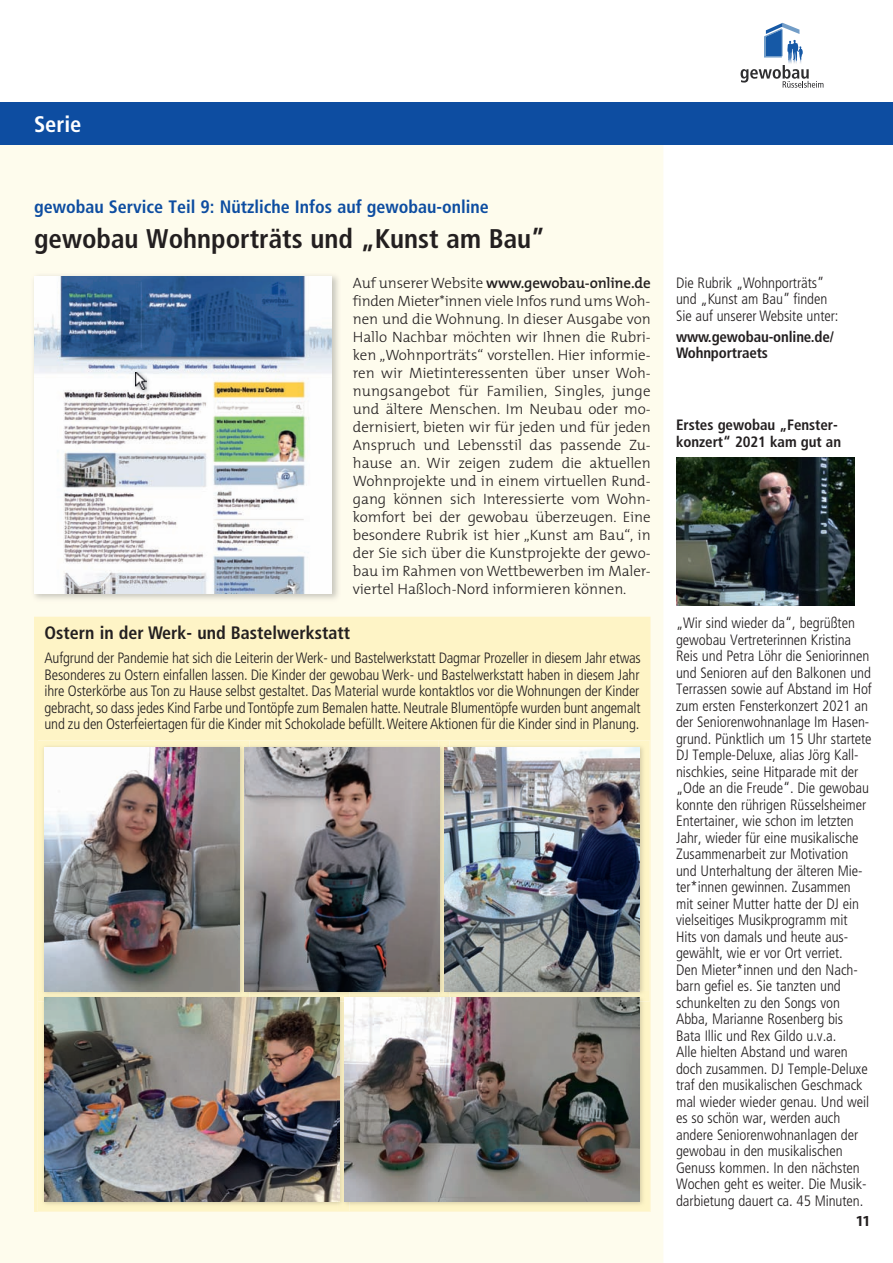
<style>
.page{position:relative;width:893px;height:1263px;background:#fff}
.page>*{position:absolute;margin:0;border:0;box-sizing:border-box;transform-origin:0 0}
.t1{font:700 condensed 27px "Frutiger LT Std";color:#231f20}
.t2{font:700 condensed 22.5px "Frutiger";color:#fff}
.t3{font:600 19.5px "The Mix";color:#231f20}
.t4{font:700 condensed 18px "Frutiger LT Std";color:#0d4da1}
.t5{font:700 condensed 18px "Frutiger";color:#231f20}
.t6{font:300 condensed 15px/16.5px "Frutiger LT Std";letter-spacing:-.005em;color:#231f20}
.t7{font:300 15px/18px "The Mix";letter-spacing:-.005em;color:#231f20;text-align:justify}
.t8{font:300 condensed 15px/16.5px "Frutiger";letter-spacing:-.005em;color:#231f20}
.t9{font:700 condensed 15px/16.5px "Frutiger LT Std";letter-spacing:-.005em;color:#231f20}
.t10{font:700 condensed 15px/16.5px "Frutiger";letter-spacing:-.01em;color:#231f20}
.s1{font-weight:600}
</style>
<div class="page">
<div style="left:0;top:145px;width:663px;height:1118px;background:#fefced"></div>
<svg style="left:741px;top:23px;width:82px;height:65px"></svg>
<img style="left:27px;top:269px;width:318px;height:338px">
<img style="left:34px;top:276px;width:298px;height:317px">
<img style="left:129px;top:365px;width:30px;height:39px">
<img style="left:136px;top:372px;width:11px;height:17px">
<div style="left:0;top:102px;width:893px;height:43px;background:#0d4da1"></div>
<div style="left:34px;top:617px;width:617px;height:595px;background:#fef4c6"></div>
<img style="left:38px;top:740px;width:200px;height:251px">
<img style="left:45px;top:747px;width:193px;height:244px">
<img style="left:238px;top:740px;width:200px;height:251px">
<img style="left:238px;top:747px;width:2px;height:244px">
<img style="left:245px;top:747px;width:193px;height:244px">
<img style="left:38px;top:1001px;width:300px;height:210px">
<img style="left:38px;top:991px;width:200px;height:10px">
<img style="left:45px;top:991px;width:193px;height:1px">
<img style="left:249px;top:992px;width:89px;height:5px">
<svg style="left:238px;top:991px;width:11px;height:6px"></svg>
<img style="left:245px;top:991px;width:93px;height:1px">
<img style="left:45px;top:997px;width:293px;height:205px">
<img style="left:350px;top:1001px;width:300px;height:210px">
<img style="left:350px;top:991px;width:300px;height:10px">
<img style="left:350px;top:991px;width:88px;height:1px">
<img style="left:338px;top:1001px;width:12px;height:210px">
<svg style="left:338px;top:991px;width:12px;height:10px"></svg>
<img style="left:338px;top:997px;width:2px;height:205px">
<img style="left:345px;top:997px;width:295px;height:205px">
<img style="left:450px;top:740px;width:200px;height:251px">
<img style="left:438px;top:740px;width:12px;height:251px">
<img style="left:438px;top:747px;width:2px;height:244px">
<svg style="left:438px;top:991px;width:12px;height:6px"></svg>
<img style="left:438px;top:997px;width:202px;height:4px">
<img style="left:445px;top:747px;width:195px;height:244px">
<img style="left:676px;top:457px;width:179px;height:149px">
<h2 class="t2" style="left:34px;top:115px;width:49px">Serie</h2>
<p class="t4" style="left:34px;top:200px;width:456px">gewobau Service Teil 9: Nützliche Infos auf gewobau-online</p>
<h1 class="t1" style="left:34px;top:228px;width:513px">gewobau Wohnporträts und „Kunst am Bau”</h1>
<p class="t7" style="left:353px;top:273px;width:299px">Auf unserer Website <span class="s1">www.gewobau-online.de </span>finden Mieter*innen viele Infos rund ums Woh&shy;nen und die Wohnung. In dieser Ausgabe von Hallo Nachbar möchten wir Ihnen die Rubri&shy;ken „Wohnporträts“ vorstellen. Hier informie&shy;ren wir Mietinteressenten über unser Woh&shy;nungsangebot für Familien, Singles, junge und ältere Menschen. Im Neubau oder mo&shy;dernisiert, bieten wir für jeden und für jeden Anspruch und Lebensstil das passende Zu&shy;hause an. Wir zeigen zudem die aktuellen Wohnprojekte und in einem virtuellen Rund&shy;gang können sich Interessierte vom Wohn&shy;komfort bei der gewobau überzeugen. Eine besondere Rubrik ist hier „Kunst am Bau“, in der Sie sich über die Kunstprojekte der gewo&shy;bau im Rahmen von Wettbewerben im Maler&shy;viertel Haßloch-Nord informieren können.</p>
<p class="t8" style="left:676px;top:275px;width:164px">Die Rubrik „Wohnporträts” und „Kunst am Bau” finden<br>Sie auf unserer Website unter:</p>
<p class="t10" style="left:676px;top:329px;width:159px">www.gewobau-online.de/<br>Wohnportraets</p>
<p class="t9" style="left:676px;top:418px;width:166px">Erstes gewobau „Fenster&shy;konzert“ 2021 kam gut an</p>
<p class="t5" style="left:45px;top:626px;width:307px">Ostern in der Werk- und Bastelwerkstatt</p>
<p class="t8" style="left:45px;top:651px;width:598px;text-align:justify">Aufgrund der Pandemie hat sich die Leiterin der Werk- und Bastelwerkstatt Dagmar Prozeller in diesem Jahr etwas Besonderes zu Ostern einfallen lassen. Die Kinder der gewobau Werk- und Bastelwerkstatt haben in diesem Jahr ihre Osterkörbe aus Ton zu Hause selbst gestaltet. Das Material wurde kontaktlos vor die Wohnungen der Kinder gebracht, so dass jedes Kind Farbe und Tontöpfe zum Bemalen hatte. Neutrale Blumentöpfe wurden bunt angemalt und zu den Osterfeiertagen für die Kinder mit Schokolade befüllt. Weitere Aktionen für die Kinder sind in Planung.</p>
<p class="t6" style="left:676px;top:616px;width:197px">„Wir sind wieder da“, begrüßten gewobau Vertreterinnen Kristina<br>Reis und Petra Löhr die Seniorinnen und Senioren auf den Balkonen und<br>Terrassen sowie auf Abstand im Hof zum ersten Fensterkonzert 2021 an der Seniorenwohnanlage Im Hasen&shy;grund. Pünktlich um 15 Uhr startete<br>DJ Temple-Deluxe, alias Jörg Kall&shy;nischkies, seine Hitparade mit der „Ode an die Freude“. Die gewobau konnte den rührigen Rüsselsheimer<br>Entertainer, wie schon im letzten<br>Jahr, wieder für eine musikalische<br>Zusammenarbeit zur Motivation und Unterhaltung der älteren Mie&shy;ter*innen gewinnen. Zusammen<br>mit seiner Mutter hatte der DJ ein vielseitiges Musikprogramm mit<br>Hits von damals und heute aus&shy;gewählt, wie er vor Ort verriet.<br>Den Mieter*innen und den Nach&shy;barn gefiel es. Sie tanzten und schunkelten zu den Songs von<br>Abba, Marianne Rosenberg bis<br>Bata Illic und Rex Gildo u.v.a.<br>Alle hielten Abstand und waren doch zusammen. DJ Temple-Deluxe traf den musikalischen Geschmack mal wieder wieder genau. Und weil es so schön war, werden auch andere Seniorenwohnanlagen der gewobau in den musikalischen<br>Genuss kommen. In den nächsten<br>Wochen geht es weiter. Die Musik&shy;darbietung dauert ca. 45 Minuten.</p>
<h3 class="t3" style="left:857px;top:1203px;width:15px">11</h3>
</div>
